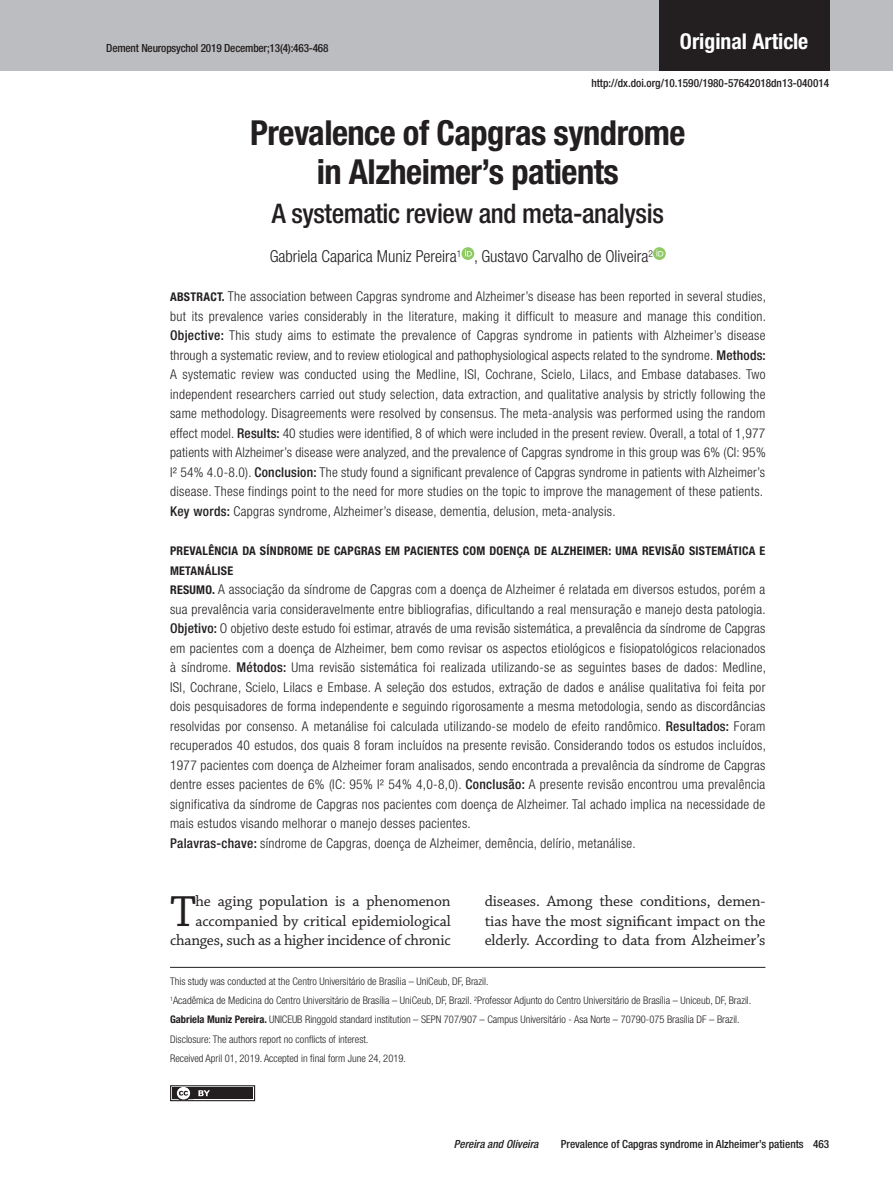
<style>
.page{position:relative;width:893px;height:1191px;background:#fff}
.page>*{position:absolute;margin:0;border:0;box-sizing:border-box;transform-origin:0 0}
.Body_Capitular{font:45.75px "Chaparral Pro";color:#231f20}
.P1{font:700 condensed 34.5px/39px "Helvetica Neue LT Std";letter-spacing:-.015em;color:#231f20;text-align:center}
.P1_1{font:500 condensed 27px "Helvetica Neue LT Std";letter-spacing:-.015em;color:#231f20}
.t1{font:700 condensed 21.75px "Helvetica Neue LT Std";color:#fff}
.Autores{font:300 condensed 16.5px "Helvetica Neue LT Std";color:#231f20}
.Body_Capitular-2{font:15.75px/19.5px "Chaparral Pro";letter-spacing:-.01em;color:#231f20;text-align:right}
.Abstract{font:300 condensed 13.5px/19.5px "Helvetica Neue LT Std";letter-spacing:.02em;color:#231f20;text-align:justify}
.Abstract_Titulo{font:700 condensed 12px/19.5px "Helvetica Neue LT Std";letter-spacing:.02em;color:#231f20}
.Running{font:500 condensed 11.25px "Helvetica Neue LT Std";color:#231f20}
.t2{font:italic 500 condensed 11.25px "Helvetica Neue LT Std";color:#231f20}
.Endereco{font:300 condensed 10.5px "Helvetica Neue LT Std";color:#231f20}
.Nota{font:300 condensed 10.5px "Helvetica Neue LT Std";color:#231f20}
.s1{font-weight:700;font-size:12px}
.s2{font-weight:500}
.s3{font-weight:700}
</style>
<div class="page">
<div style="left:0;top:0;width:893px;height:70px;background:#bcbdc0"></div>
<div style="left:170px;top:1085px;width:85px;height:16px;border:1px solid #231f20"></div>
<div style="left:172px;top:1087px;width:81px;height:12px;background:#231f20"></div>
<svg style="left:176px;top:1087px;width:34px;height:12px"></svg>
<div style="left:659px;top:0;width:170px;height:70px;background:#231f20"></div>
<hr style="left:170px;top:967px;width:595px;height:1px;background:#231f20">
<svg style="left:461px;top:247px;width:13px;height:13px"></svg>
<svg style="left:465px;top:249px;width:7px;height:7px"></svg>
<svg style="left:653px;top:247px;width:13px;height:13px"></svg>
<svg style="left:656px;top:249px;width:7px;height:7px"></svg>
<p class="Running" style="left:106px;top:41px;width:224px">Dement Neuropsychol 2019 December;13(4):463-468</p>
<h3 class="t1" style="left:680px;top:28px;width:130px">Original Article</h3>
<p class="Running" style="left:591px;top:77px;width:239px">http://dx.doi.org/10.1590/1980-57642018dn13-040014</p>
<p class="P1" style="left:250px;top:113px;width:437px">Prevalence of Capgras syndrome in Alzheimer’s patients</p>
<p class="P1_1" style="left:272px;top:198px;width:394px">A systematic review and meta-analysis</p>
<p class="Autores" style="left:270px;top:247px;width:385px">Gabriela Caparica Muniz Pereira<sup>1</sup> , Gustavo Carvalho de Oliveira<sup>2</sup></p>
<p class="Abstract" style="left:170px;top:287px;width:597px"><span class="s1">ABSTRACT.</span> The association between Capgras syndrome and Alzheimer’s disease has been reported in several studies, but its prevalence varies considerably in the literature, making it difficult to measure and manage this condition.<br><span class="s2">Objective:</span> This study aims to estimate the prevalence of Capgras syndrome in patients with Alzheimer’s disease through a systematic review, and to review etiological and pathophysiological aspects related to the syndrome. <span class="s2">Methods:<br></span>A systematic review was conducted using the Medline, ISI, Cochrane, Scielo, Lilacs, and Embase databases. Two independent researchers carried out study selection, data extraction, and qualitative analysis by strictly following the same methodology. Disagreements were resolved by consensus. The meta-analysis was performed using the random effect model. <span class="s2">Results:</span> 40 studies were identified, 8 of which were included in the present review. Overall, a total of 1,977 patients with Alzheimer’s disease were analyzed, and the prevalence of Capgras syndrome in this group was 6% (CI: 95% I² 54% 4.0-8.0). <span class="s2">Conclusion:</span> The study found a significant prevalence of Capgras syndrome in patients with Alzheimer’s disease. These findings point to the need for more studies on the topic to improve the management of these patients.</p>
<p class="Abstract" style="left:170px;top:501px;width:447px"><span class="s2">Key words:</span> Capgras syndrome, Alzheimer’s disease, dementia, delusion, meta-analysis.</p>
<p class="Abstract_Titulo" style="left:170px;top:541px;width:597px">PREVALÊNCIA DA SÍNDROME DE CAPGRAS EM PACIENTES COM DOENÇA DE ALZHEIMER: UMA REVISÃO SISTEMÁTICA E<br>METANÁLISE</p>
<p class="Abstract" style="left:170px;top:579px;width:597px"><span class="s1">RESUMO.</span> A associação da síndrome de Capgras com a doença de Alzheimer é relatada em diversos estudos, porém a sua prevalência varia consideravelmente entre bibliografias, dificultando a real mensuração e manejo desta patologia.<br><span class="s2">Objetivo:</span> O objetivo deste estudo foi estimar, através de uma revisão sistemática, a prevalência da síndrome de Capgras em pacientes com a doença de Alzheimer, bem como revisar os aspectos etiológicos e fisiopatológicos relacionados à síndrome. <span class="s2">Métodos:</span> Uma revisão sistemática foi realizada utilizando-se as seguintes bases de dados: Medline, ISI, Cochrane, Scielo, Lilacs e Embase. A seleção dos estudos, extração de dados e análise qualitativa foi feita por dois pesquisadores de forma independente e seguindo rigorosamente a mesma metodologia, sendo as discordâncias resolvidas por consenso. A metanálise foi calculada utilizando-se modelo de efeito randômico. <span class="s2">Resultados:</span> Foram recuperados 40 estudos, dos quais 8 foram incluídos na presente revisão. Considerando todos os estudos incluídos, 1977 pacientes com doença de Alzheimer foram analisados, sendo encontrada a prevalência da síndrome de Capgras dentre esses pacientes de 6% (IC: 95% I² 54% 4,0-8,0). <span class="s2">Conclusão:</span> A presente revisão encontrou uma prevalência significativa da síndrome de Capgras nos pacientes com doença de Alzheimer. Tal achado implica na necessidade de mais estudos visando melhorar o manejo desses pacientes.</p>
<p class="Abstract" style="left:170px;top:833px;width:467px"><span class="s2">Palavras-chave:</span> síndrome de Capgras, doença de Alzheimer, demência, delírio, metanálise.</p>
<p class="Body_Capitular-2" style="left:170px;top:892px;width:282px">he aging population is a phenomenon accompanied by critical epidemiological changes, such as a higher incidence of chronic</p>
<p class="Body_Capitular-2" style="left:485px;top:892px;width:282px;text-align:justify">diseases. Among these conditions, demen&shy;tias have the most significant impact on the elderly. According to data from Alzheimer’s</p>
<p class="Body_Capitular" style="left:170px;top:885px;width:27px">T</p>
<p class="Nota" style="left:170px;top:975px;width:320px">This study was conducted at the Centro Universitário de Brasília – UniCeub, DF, Brazil.</p>
<p class="Endereco" style="left:170px;top:994px;width:583px"><sup>1</sup>Acadêmica de Medicina do Centro Universitário de Brasília – UniCeub, DF, Brazil. <sup>2</sup>Professor Adjunto do Centro Universitário de Brasília – Uniceub, DF, Brazil.</p>
<p class="Endereco" style="left:170px;top:1013px;width:571px"><span class="s3">Gabriela Muniz Pereira.</span> UNICEUB Ringgold standard institution – SEPN 707/907 – Campus Universitário - Asa Norte – 70790-075 Brasília DF – Brazil.</p>
<p class="Endereco" style="left:170px;top:1033px;width:200px">Disclosure: The authors report no conflicts of interest.</p>
<p class="Endereco" style="left:170px;top:1052px;width:237px">Received April 01, 2019. Accepted in final form June 24, 2019.</p>
<p class="t2" style="left:454px;top:1137px;width:86px">Pereira and Oliveira</p>
<p class="Running" style="left:561px;top:1137px;width:270px">Prevalence of Capgras syndrome in Alzheimer’s patients 463</p>
</div>
